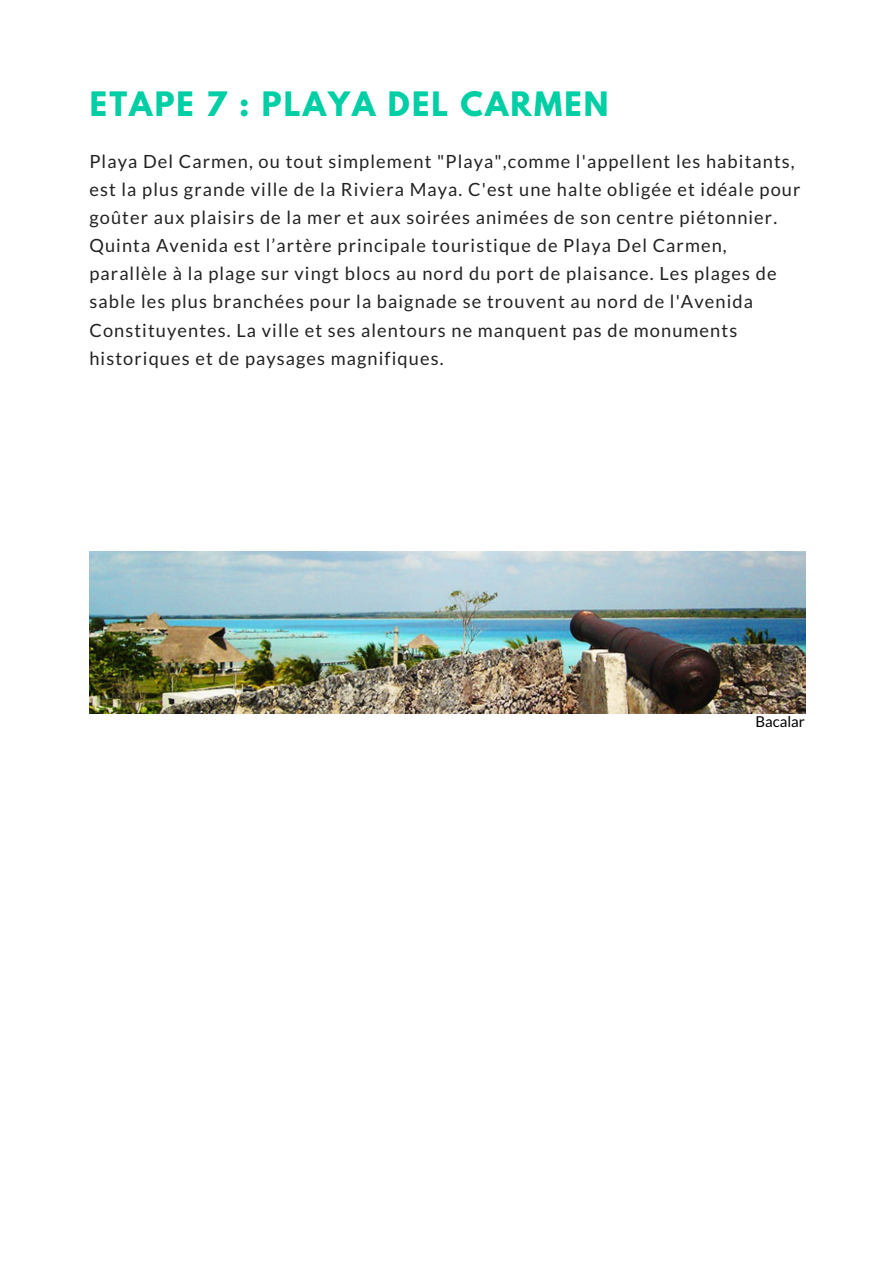
<style>
.page{position:relative;width:894px;height:1264px;background:#fff}
.page>*{position:absolute;margin:0;border:0;box-sizing:border-box;transform-origin:0 0}
.t1{font:700 29.85px "League Spartan";letter-spacing:.07em;color:#00cea4}
.t2{font:18.15px/28.2px "Lato";letter-spacing:.06em;color:#222}
.t3{font:15px "Lato";color:#000}
</style>
<div class="page">
<img style="left:89px;top:551px;width:715px;height:162px">
<h1 class="t1" style="left:90px;top:89px;width:520px">ETAPE 7 : PLAYA DEL CARMEN</h1>
<p class="t2" style="left:89px;top:146px;width:712px">Playa Del Carmen, ou tout simplement "Playa",comme l'appellent les habitants, est la plus grande ville de la Riviera Maya. C'est une halte obligée et idéale pour goûter aux plaisirs de la mer et aux soirées animées de son centre piétonnier.<br>Quinta Avenida est l’artère principale touristique de Playa Del Carmen, parallèle à la plage sur vingt blocs au nord du port de plaisance. Les plages de sable les plus branchées pour la baignade se trouvent au nord de l'Avenida Constituyentes. La ville et ses alentours ne manquent pas de monuments historiques et de paysages magnifiques.</p>
<p class="t3" style="left:755px;top:712px;width:51px">Bacalar</p>
</div>
